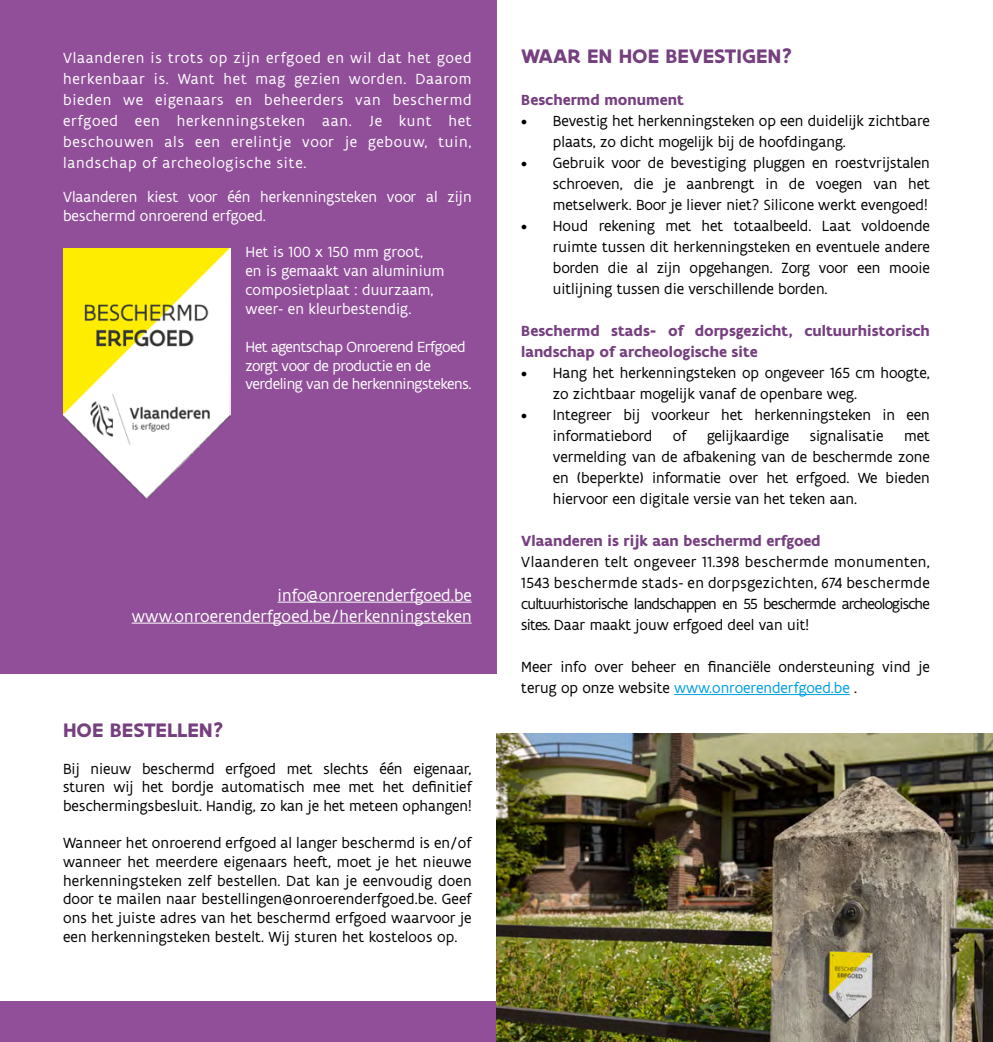
<style>
.page{position:relative;width:993px;height:1042px;background:#fff}
.page>*{position:absolute;margin:0;border:0;box-sizing:border-box;transform-origin:0 0}
.t1{font:700 21px "Flanders Art Sans";color:#764080}
.t2{font:17.5px/21px "Flanders Art Sans";letter-spacing:.01em;color:#fff;text-align:right}
.t3{font:15.75px/21px "Flanders Art Sans";color:#000;text-align:justify}
.t4{font:15.75px/21px "Flanders Art Sans";color:#fff}
.t5{font:700 15.75px/21px "Flanders Art Sans";color:#764080}
.t6{font:15.75px/18.9px "Flanders Art Sans";letter-spacing:-.025em;color:#fff}
.s1{color:#009fe3}
</style>
<div class="page">
<div style="left:0;top:0;width:496px;height:673px;background:#914f9a"></div>
<div style="left:0;top:1001px;width:496px;height:41px;background:#914f9a"></div>
<img style="left:496px;top:733px;width:496px;height:309px">
<hr style="left:277px;top:602px;width:194px;height:1px;background:#fff">
<hr style="left:132px;top:623px;width:339px;height:1px;background:#fff">
<hr style="left:674px;top:694px;width:175px;height:1px;background:#009fe3">
<img style="left:63px;top:248px;width:167px;height:251px">
<p class="t4" style="left:63px;top:47px;width:410px;text-align:justify">Vlaanderen is trots op zijn erfgoed en wil dat het goed herkenbaar is. Want het mag gezien worden. Daarom bieden we eigenaars en beheerders van beschermd erfgoed een herkenningsteken aan. Je kunt het beschouwen als een erelintje voor je gebouw, tuin, landschap of archeologische site.</p>
<p class="t4" style="left:63px;top:187px;width:410px;line-height:18.9px">Vlaanderen kiest voor één herkenningsteken voor al zijn beschermd onroerend erfgoed.</p>
<p class="t4" style="left:245px;top:242px;width:200px;line-height:18.9px">Het is 100 x 150 mm groot,<br>en is gemaakt van aluminium composietplaat : duurzaam, weer- en kleurbestendig.</p>
<p class="t6" style="left:245px;top:337px;width:227px">Het agentschap Onroerend Erfgoed zorgt voor de productie en de verdeling van de herkenningstekens.</p>
<p class="t2" style="left:132px;top:584px;width:341px">info@onroerenderfgoed.be www.onroerenderfgoed.be/herkenningsteken</p>
<h1 class="t1" style="left:63px;top:717px;width:162px">HOE BESTELLEN?</h1>
<p class="t3" style="left:63px;top:758px;width:410px;line-height:18.9px">Bij nieuw beschermd erfgoed met slechts één eigenaar, sturen wij het bordje automatisch mee met het definitief beschermingsbesluit. Handig, zo kan je het meteen ophangen!</p>
<p class="t3" style="left:63px;top:833px;width:410px;line-height:18.9px">Wanneer het onroerend erfgoed al langer beschermd is en/of wanneer het meerdere eigenaars heeft, moet je het nieuwe herkenningsteken zelf bestellen. Dat kan je eenvoudig doen door te mailen naar bestellingen@onroerenderfgoed.be. Geef ons het juiste adres van het beschermd erfgoed waarvoor je een herkenningsteken bestelt. Wij sturen het kosteloos op.</p>
<h1 class="t1" style="left:521px;top:43px;width:273px">WAAR EN HOE BEVESTIGEN?</h1>
<p class="t5" style="left:521px;top:90px;width:164px">Beschermd monument</p>
<p class="t3" style="left:552px;top:110px;width:378px;text-indent:-32px">• Bevestig het herkenningsteken op een duidelijk zichtbare plaats, zo dicht mogelijk bij de hoofdingang.</p>
<p class="t3" style="left:552px;top:152px;width:378px;text-indent:-32px">• Gebruik voor de bevestiging pluggen en roestvrijstalen schroeven, die je aanbrengt in de voegen van het metselwerk. Boor je liever niet? Silicone werkt evengoed!</p>
<p class="t3" style="left:552px;top:215px;width:378px;text-indent:-32px">• Houd rekening met het totaalbeeld. Laat voldoende ruimte tussen dit herkenningsteken en eventuele andere borden die al zijn opgehangen. Zorg voor een mooie uitlijning tussen die verschillende borden.</p>
<p class="t5" style="left:521px;top:321px;width:410px">Beschermd stads- of dorpsgezicht, cultuurhistorisch landschap of archeologische site</p>
<p class="t3" style="left:552px;top:362px;width:378px;text-indent:-32px">• Hang het herkenningsteken op ongeveer 165 cm hoogte, zo zichtbaar mogelijk vanaf de openbare weg.</p>
<p class="t3" style="left:552px;top:404px;width:378px;text-indent:-32px">• Integreer bij voorkeur het herkenningsteken in een informatiebord</p>
<p class="t3" style="left:672px;top:425px;width:15px">of</p>
<p class="t3" style="left:707px;top:425px;width:83px">gelijkaardige</p>
<p class="t3" style="left:809px;top:425px;width:75px">signalisatie</p>
<p class="t3" style="left:552px;top:425px;width:378px;text-indent:351px">met vermelding van de afbakening van de beschermde zone en (beperkte) informatie over het erfgoed. We bieden hiervoor een digitale versie van het teken aan.</p>
<p class="t5" style="left:521px;top:530px;width:301px">Vlaanderen is rijk aan beschermd erfgoed</p>
<p class="t3" style="left:521px;top:551px;width:410px">Vlaanderen telt ongeveer 11.398 beschermde monumenten, 1543 beschermde stads- en dorpsgezichten, 674 beschermde cultuurhistorische landschappen en 55 beschermde archeologische sites. Daar maakt jouw erfgoed deel van uit!</p>
<p class="t3" style="left:521px;top:656px;width:410px">Meer info over beheer en financiële ondersteuning vind je terug op onze website <span class="s1">www.onroerenderfgoed.be</span> .</p>
</div>
